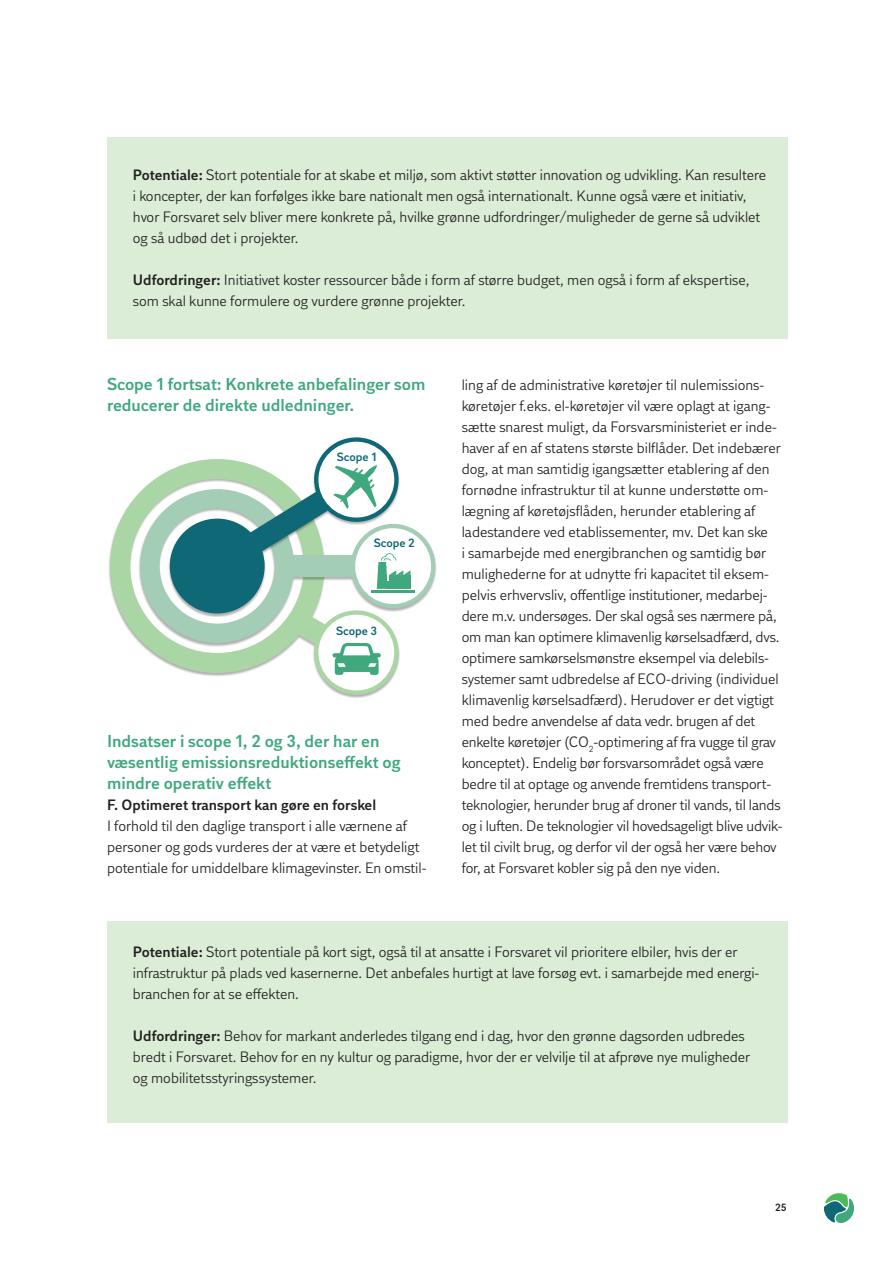
<style>
.page{position:relative;width:893px;height:1263px;background:#fff}
.page>*{position:absolute;margin:0;border:0;box-sizing:border-box;transform-origin:0 0}
.t1{font:600 17.25px/21px "DI Sans";color:#3fa87d}
.t2{font:15px/21px "DI Sans";color:#231f20}
.t3{font:600 15px "DI Sans";color:#231f20}
.t4{font:600 12px "DI Sans";color:#0e6875}
.t5{font:600 10.5px "DI Sans";color:#231f20}
.s1{font-weight:600}
</style>
<div class="page">
<svg style="left:824px;top:1193px;width:30px;height:30px"></svg>
<div style="left:107px;top:137px;width:680px;height:201px;background:#dbedd7"></div>
<div style="left:107px;top:921px;width:680px;height:201px;background:#dbedd7"></div>
<div style="left:108px;top:459px;width:292px;height:239px;background:#231f20;opacity:.35"></div>
<svg style="left:110px;top:459px;width:289px;height:236px"></svg>
<div style="left:138px;top:489px;width:299px;height:158px;background:#231f20;opacity:.35"></div>
<svg style="left:140px;top:489px;width:295px;height:154px"></svg>
<div style="left:168px;top:437px;width:233px;height:180px;background:#231f20;opacity:.35"></div>
<div style="left:318px;top:615px;width:76px;height:75px;background:#fff;border-radius:50%"></div>
<div style="left:355px;top:528px;width:76px;height:76px;background:#fff;border-radius:50%"></div>
<svg style="left:332px;top:643px;width:49px;height:32px"></svg>
<hr style="left:372px;top:590px;width:43px;height:2px;background:#3fa87d">
<svg style="left:170px;top:437px;width:240px;height:176px"></svg>
<p class="t2" style="left:133px;top:164px;width:635px"><span class="s1">Potentiale:</span> Stort potentiale for at skabe et miljø, som aktivt støtter innovation og udvikling. Kan resultere i koncepter, der kan forfølges ikke bare nationalt men også internationalt. Kunne også være et initiativ, hvor Forsvaret selv bliver mere konkrete på, hvilke grønne udfordringer/muligheder de gerne så udviklet og så udbød det i projekter.</p>
<p class="t2" style="left:133px;top:269px;width:618px"><span class="s1">Udfordringer:</span> Initiativet koster ressourcer både i form af større budget, men også i form af ekspertise, som skal kunne formulere og vurdere grønne projekter.</p>
<p class="t1" style="left:107px;top:374px;width:320px">Scope 1 fortsat: Konkrete anbefalinger som reducerer de direkte udledninger.</p>
<p class="t4" style="left:337px;top:450px;width:41px">Scope 1</p>
<p class="t4" style="left:374px;top:535px;width:43px">Scope 2</p>
<p class="t4" style="left:336px;top:623px;width:43px">Scope 3</p>
<p class="t1" style="left:107px;top:731px;width:295px">Indsatser i scope 1, 2 og 3, der har en væsentlig emissionsreduktionseffekt og mindre operativ effekt</p>
<p class="t3" style="left:107px;top:795px;width:271px">F. Optimeret transport kan gøre en forskel</p>
<p class="t2" style="left:107px;top:815px;width:321px">I forhold til den daglige transport i alle værnene af personer og gods vurderes der at være et betydeligt potentiale for umiddelbare klimagevinster. En omstil-</p>
<p class="t2" style="left:462px;top:374px;width:322px">ling af de administrative køretøjer til nulemissions&shy;køretøjer f.eks. el-køretøjer vil være oplagt at igang&shy;sætte snarest muligt, da Forsvarsministeriet er inde&shy;haver af en af statens største bilflåder. Det indebærer dog, at man samtidig igangsætter etablering af den fornødne infrastruktur til at kunne understøtte om&shy;lægning af køretøjsflåden, herunder etablering af ladestandere ved etablissementer, mv. Det kan ske<br>i samarbejde med energibranchen og samtidig bør mulighederne for at udnytte fri kapacitet til eksem&shy;pelvis erhvervsliv, offentlige institutioner, medarbej&shy;dere m.v. undersøges. Der skal også ses nærmere på, om man kan optimere klimavenlig kørselsadfærd, dvs. optimere samkørselsmønstre eksempel via delebils&shy;systemer samt udbredelse af ECO-driving (individuel klimavenlig kørselsadfærd). Herudover er det vigtigt med bedre anvendelse af data vedr. brugen af det enkelte køretøjer (CO<sub>2</sub>-optimering af fra vugge til grav konceptet). Endelig bør forsvarsområdet også være bedre til at optage og anvende fremtidens transport&shy;teknologier, herunder brug af droner til vands, til lands og i luften. De teknologier vil hovedsageligt blive udvik&shy;let til civilt brug, og derfor vil der også her være behov for, at Forsvaret kobler sig på den nye viden.</p>
<p class="t2" style="left:133px;top:941px;width:628px"><span class="s1">Potentiale:</span> Stort potentiale på kort sigt, også til at ansatte i Forsvaret vil prioritere elbiler, hvis der er infrastruktur på plads ved kasernerne. Det anbefales hurtigt at lave forsøg evt. i samarbejde med energi&shy;branchen for at se effekten.</p>
<p class="t2" style="left:133px;top:1025px;width:619px"><span class="s1">Udfordringer:</span> Behov for markant anderledes tilgang end i dag, hvor den grønne dagsorden udbredes bredt i Forsvaret. Behov for en ny kultur og paradigme, hvor der er velvilje til at afprøve nye muligheder og mobilitetsstyringssystemer.</p>
<p class="t5" style="left:775px;top:1201px;width:13px">25</p>
</div>
